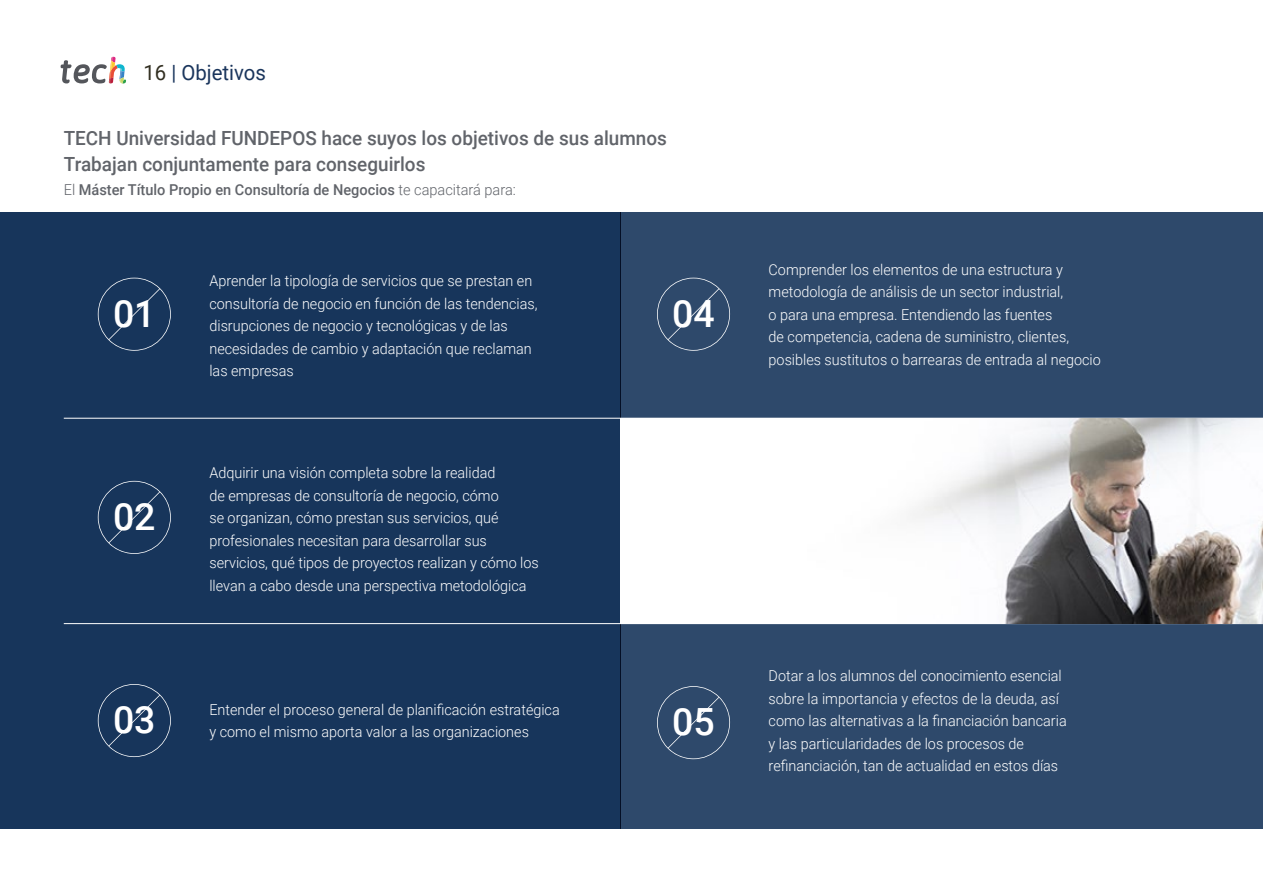
<style>
.page{position:relative;width:1263px;height:893px;background:#fff}
.page>*{position:absolute;margin:0;border:0;box-sizing:border-box;transform-origin:0 0}
.t1{font:500 37.5px "Roboto";color:#fff}
.t2{font:21px "Roboto";color:#1a355c}
.t3{font:500 19.5px/25.5px "Roboto";color:#61646a}
.t4{font:300 15px/22.5px "Roboto";color:#fff;scale:.96 1}
.t5{font:500 15px "Roboto";color:#61646a}
.s1{color:#312e20}
.s2{font-weight:300}
</style>
<div class="page">
<svg style="left:61px;top:57px;width:65px;height:27px"></svg>
<div style="left:0;top:213px;width:621px;height:616px;background:#17355b"></div>
<div style="left:621px;top:213px;width:642px;height:616px;background:#2e496b"></div>
<svg style="left:98px;top:278px;width:73px;height:73px"></svg>
<svg style="left:98px;top:684px;width:73px;height:73px"></svg>
<svg style="left:98px;top:481px;width:73px;height:73px"></svg>
<svg style="left:657px;top:278px;width:73px;height:73px"></svg>
<svg style="left:657px;top:686px;width:73px;height:73px"></svg>
<hr style="left:64px;top:418px;width:1199px;height:1px;background:#fff">
<hr style="left:64px;top:623px;width:1199px;height:1px;background:#fff">
<img style="left:621px;top:418px;width:642px;height:205px">
<h2 class="t2" style="left:144px;top:57px;width:124px"><span class="s1">16</span> | Objetivos</h2>
<h3 class="t3" style="left:64px;top:125px;width:605px">TECH Universidad FUNDEPOS hace suyos los objetivos de sus alumnos<br>Trabajan conjuntamente para conseguirlos</h3>
<p class="t5" style="left:64px;top:179px;width:454px"><span class="s2">El</span> Máster Título Propio en Consultoría de Negocios <span class="s2">te capacitará para:</span></p>
<h1 class="t1" style="left:113px;top:287px;width:44px">01</h1>
<p class="t4" style="left:209px;top:269px;width:343px">Aprender la tipología de servicios que se prestan en consultoría de negocio en función de las tendencias, disrupciones de negocio y tecnológicas y de las necesidades de cambio y adaptación que reclaman las empresas</p>
<h1 class="t1" style="left:672px;top:287px;width:44px">04</h1>
<h1 class="t1" style="left:113px;top:490px;width:44px">02</h1>
<p class="t4" style="left:209px;top:461px;width:345px">Adquirir una visión completa sobre la realidad<br>de empresas de consultoría de negocio, cómo<br>se organizan, cómo prestan sus servicios, qué profesionales necesitan para desarrollar sus servicios, qué tipos de proyectos realizan y cómo los llevan a cabo desde una perspectiva metodológica</p>
<h1 class="t1" style="left:113px;top:694px;width:44px">03</h1>
<p class="t4" style="left:209px;top:698px;width:366px">Entender el proceso general de planificación estratégica y como el mismo aporta valor a las organizaciones</p>
<h1 class="t1" style="left:672px;top:696px;width:44px">05</h1>
<p class="t4" style="left:769px;top:258px;width:348px">Comprender los elementos de una estructura y metodología de análisis de un sector industrial,<br>o para una empresa. Entendiendo las fuentes<br>de competencia, cadena de suministro, clientes, posibles sustitutos o barrearas de entrada al negocio</p>
<p class="t4" style="left:769px;top:664px;width:312px">Dotar a los alumnos del conocimiento esencial sobre la importancia y efectos de la deuda, así como las alternativas a la financiación bancaria y las particularidades de los procesos de refinanciación, tan de actualidad en estos días</p>
</div>
